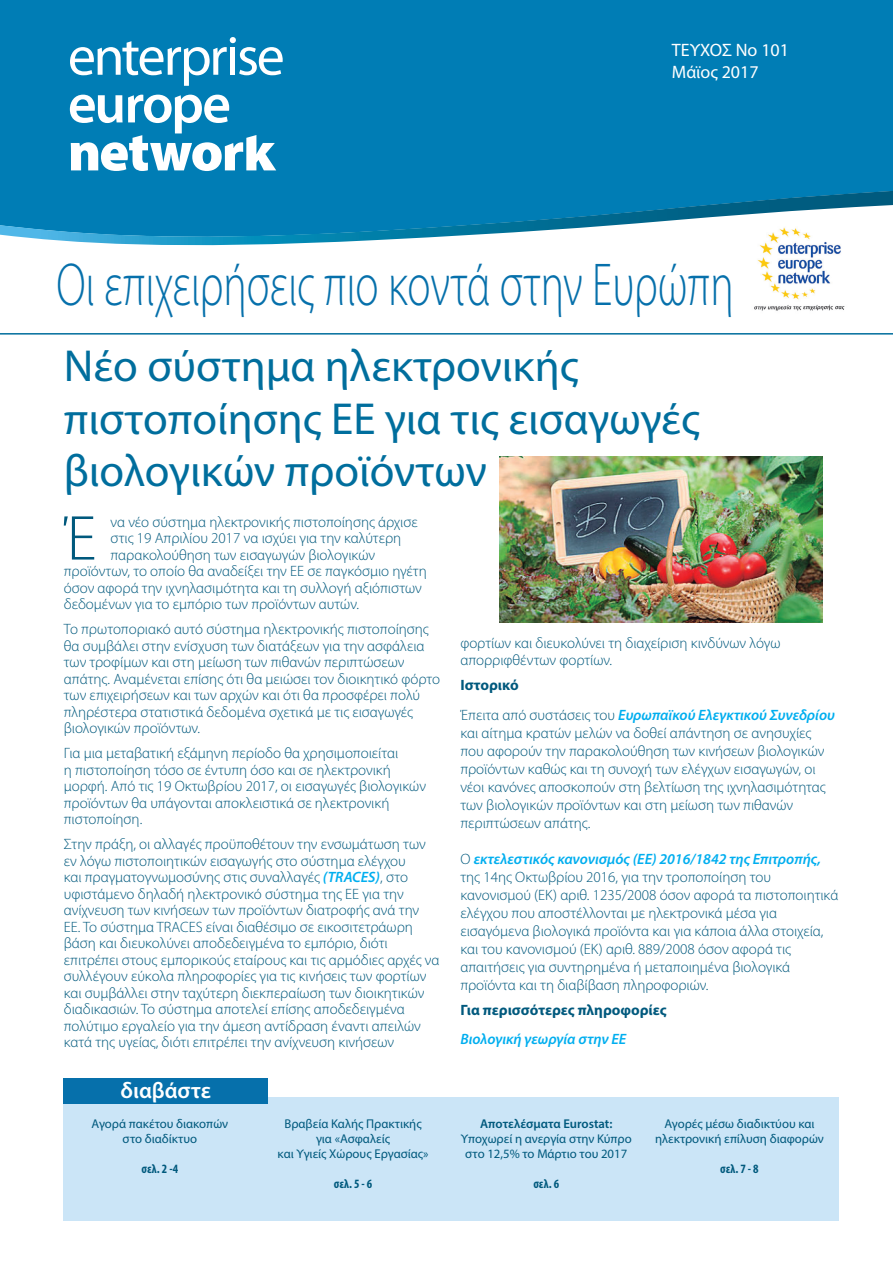
<style>
.page{position:relative;width:893px;height:1263px;background:#fff}
.page>*{position:absolute;margin:0;border:0;box-sizing:border-box;transform-origin:0 0}
.t1{font:300 63.9px "Myriad Pro";color:#00597d}
.t2{font:300 60.9px "Myriad Pro";color:#0670ab;scale:.71 1}
.t3{font:45px/52.5px "Myriad Pro";color:#006e9d}
.t4{font:600 22.5px "Myriad Pro";color:#fff}
.t5{font:18px/21.6px "Myriad Pro";color:#fff}
.t6{font:300 15px/16.5px "Myriad Pro";color:#00597d}
.t7{font:italic 600 15px/30.5px "Myriad Pro";color:#00aeef}
.t8{font:700 15px "Myriad Pro";color:#00597d}
.t9{font:12.75px/15px "Myriad Pro";color:#00597d;text-align:center}
.t10{font:700 condensed 12.75px "Myriad Pro";color:#00597d}
.t11{font:600 12.75px "Myriad Pro";color:#00597d}
.s1{font-weight:600;font-style:italic;color:#00aeef}
.s2{font-weight:700;font-style:normal;color:#00597d}
.s3{font-weight:300;font-style:normal;color:#00597d}
</style>
<div class="page">
<div style="left:0;top:0;width:893px;height:191px;background:#007db5"></div>
<svg style="left:0;top:191px;width:893px;height:55px"></svg>
<svg style="left:70px;top:37px;width:213px;height:49px"></svg>
<svg style="left:70px;top:95px;width:206px;height:76px"></svg>
<img style="left:741px;top:224px;width:114px;height:87px">
<div style="left:64px;top:1097px;width:775px;height:123px;background:#cbe5f7"></div>
<div style="left:64px;top:1078px;width:204px;height:25px;background:#0670ab"></div>
<hr style="left:0;top:333px;width:893px;height:2px;background:#006e9d">
<img style="left:500px;top:457px;width:322px;height:166px">
<p class="t5" style="left:672px;top:40px;width:119px">ΤΕΥΧΟΣ No 101<br>Μάϊος 2017</p>
<h2 class="t2" style="left:56px;top:252px;width:955px">Οι επιχειρήσεις πιο κοντά στην Ευρώπη</h2>
<h3 class="t3" style="left:64px;top:341px;width:637px">Νέο σύστημα ηλεκτρονικής πιστοποίησης ΕΕ για τις εισαγωγές βιολογικών προϊόντων</h3>
<h1 class="t1" style="left:64px;top:503px;width:34px">Έ</h1>
<p class="t6" style="left:110px;top:513px;width:309px">να νέο σύστημα ηλεκτρονικής πιστοποίησης άρχισε</p>
<p class="t6" style="left:110px;top:530px;width:292px">στις 19 Απριλίου 2017 να ισχύει για την καλύτερη</p>
<p class="t6" style="left:110px;top:546px;width:266px">παρακολούθηση των εισαγωγών βιολογικών</p>
<p class="t6" style="left:64px;top:563px;width:364px">προϊόντων, το οποίο θα αναδείξει την ΕΕ σε παγκόσμιο ηγέτη</p>
<p class="t6" style="left:64px;top:579px;width:360px">όσον αφορά την ιχνηλασιμότητα και τη συλλογή αξιόπιστων</p>
<p class="t6" style="left:64px;top:596px;width:297px">δεδομένων για το εμπόριο των προϊόντων αυτών.</p>
<p class="t6" style="left:64px;top:621px;width:378px">Το πρωτοποριακό αυτό σύστημα ηλεκτρονικής πιστοποίησης θα συμβάλει στην ενίσχυση των διατάξεων για την ασφάλεια των τροφίμων και στη μείωση των πιθανών περιπτώσεων απάτης. Αναμένεται επίσης ότι θα μειώσει τον διοικητικό φόρτο των επιχειρήσεων και των αρχών και ότι θα προσφέρει πολύ πληρέστερα στατιστικά δεδομένα σχετικά με τις εισαγωγές βιολογικών προϊόντων.</p>
<p class="t6" style="left:64px;top:745px;width:364px">Για μια μεταβατική εξάμηνη περίοδο θα χρησιμοποιείται<br>η πιστοποίηση τόσο σε έντυπη όσο και σε ηλεκτρονική μορφή. Από τις 19 Οκτωβρίου 2017, οι εισαγωγές βιολογικών προϊόντων θα υπάγονται αποκλειστικά σε ηλεκτρονική πιστοποίηση.</p>
<p class="t6" style="left:64px;top:836px;width:377px">Στην πράξη, οι αλλαγές προϋποθέτουν την ενσωμάτωση των εν λόγω πιστοποιητικών εισαγωγής στο σύστημα ελέγχου<br>και πραγματογνωμοσύνης στις συναλλαγές <span class="s1">(TRACES)</span>, στο υφιστάμενο δηλαδή ηλεκτρονικό σύστημα της ΕΕ για την ανίχνευση των κινήσεων των προϊόντων διατροφής ανά την<br>ΕΕ. Το σύστημα TRACES είναι διαθέσιμο σε εικοσιτετράωρη βάση και διευκολύνει αποδεδειγμένα το εμπόριο, διότι επιτρέπει στους εμπορικούς εταίρους και τις αρμόδιες αρχές να συλλέγουν εύκολα πληροφορίες για τις κινήσεις των φορτίων και συμβάλλει στην ταχύτερη διεκπεραίωση των διοικητικών διαδικασιών. Το σύστημα αποτελεί επίσης αποδεδειγμένα πολύτιμο εργαλείο για την άμεση αντίδραση έναντι απειλών κατά της υγείας, διότι επιτρέπει την ανίχνευση κινήσεων</p>
<h3 class="t4" style="left:121px;top:1076px;width:92px">διαβάστε</h3>
<p class="t9" style="left:92px;top:1116px;width:138px">Αγορά πακέτου διακοπών στο διαδίκτυο</p>
<p class="t10" style="left:142px;top:1161px;width:38px">σελ. 2 -4</p>
<p class="t9" style="left:278px;top:1116px;width:152px">Βραβεία Καλής Πρακτικής για «Ασφαλείς<br>και Υγιείς Χώρους Εργασίας»</p>
<p class="t10" style="left:334px;top:1176px;width:40px">σελ. 5 - 6</p>
<p class="t6" style="left:460px;top:635px;width:322px">φορτίων και διευκολύνει τη διαχείριση κινδύνων λόγω απορριφθέντων φορτίων.</p>
<p class="t7" style="left:460px;top:669px;width:376px"><span class="s2">Ιστορικό<br></span><span class="s3">Έπειτα από συστάσεις του</span> Ευρωπαϊκού Ελεγκτικού Συνεδρίου</p>
<p class="t6" style="left:460px;top:724px;width:367px;line-height:18px">και αίτημα κρατών μελών να δοθεί απάντηση σε ανησυχίες που αφορούν την παρακολούθηση των κινήσεων βιολογικών προϊόντων καθώς και τη συνοχή των ελέγχων εισαγωγών, οι νέοι κανόνες αποσκοπούν στη βελτίωση της ιχνηλασιμότητας των βιολογικών προϊόντων και στη μείωση των πιθανών περιπτώσεων απάτης.</p>
<p class="t6" style="left:460px;top:850px;width:379px;line-height:18px">Ο <span class="s1">εκτελεστικός κανονισμός (ΕΕ) 2016/1842 της Επιτροπής, </span>της 14ης Οκτωβρίου 2016, για την τροποποίηση του κανονισμού (ΕΚ) αριθ. 1235/2008 όσον αφορά τα πιστοποιητικά ελέγχου που αποστέλλονται με ηλεκτρονικά μέσα για εισαγόμενα βιολογικά προϊόντα και για κάποια άλλα στοιχεία, και του κανονισμού (ΕΚ) αριθ. 889/2008 όσον αφορά τις απαιτήσεις για συντηρημένα ή μεταποιημένα βιολογικά προϊόντα και τη διαβίβαση πληροφοριών.</p>
<p class="t8" style="left:460px;top:1002px;width:208px">Για περισσότερες πληροφορίες</p>
<p class="t7" style="left:460px;top:1023px;width:167px">Βιολογική γεωργία στην ΕΕ</p>
<p class="t11" style="left:480px;top:1115px;width:134px">Αποτελέσματα Eurostat:</p>
<p class="t9" style="left:461px;top:1131px;width:172px">Υποχωρεί η ανεργία στην Κύπρο στο 12,5% το Μάρτιο του 2017</p>
<p class="t10" style="left:533px;top:1176px;width:27px">σελ. 6</p>
<p class="t9" style="left:655px;top:1116px;width:170px">Αγορές μέσω διαδικτύου και ηλεκτρονική επίλυση διαφορών</p>
<p class="t10" style="left:720px;top:1161px;width:40px">σελ. 7 - 8</p>
</div>
